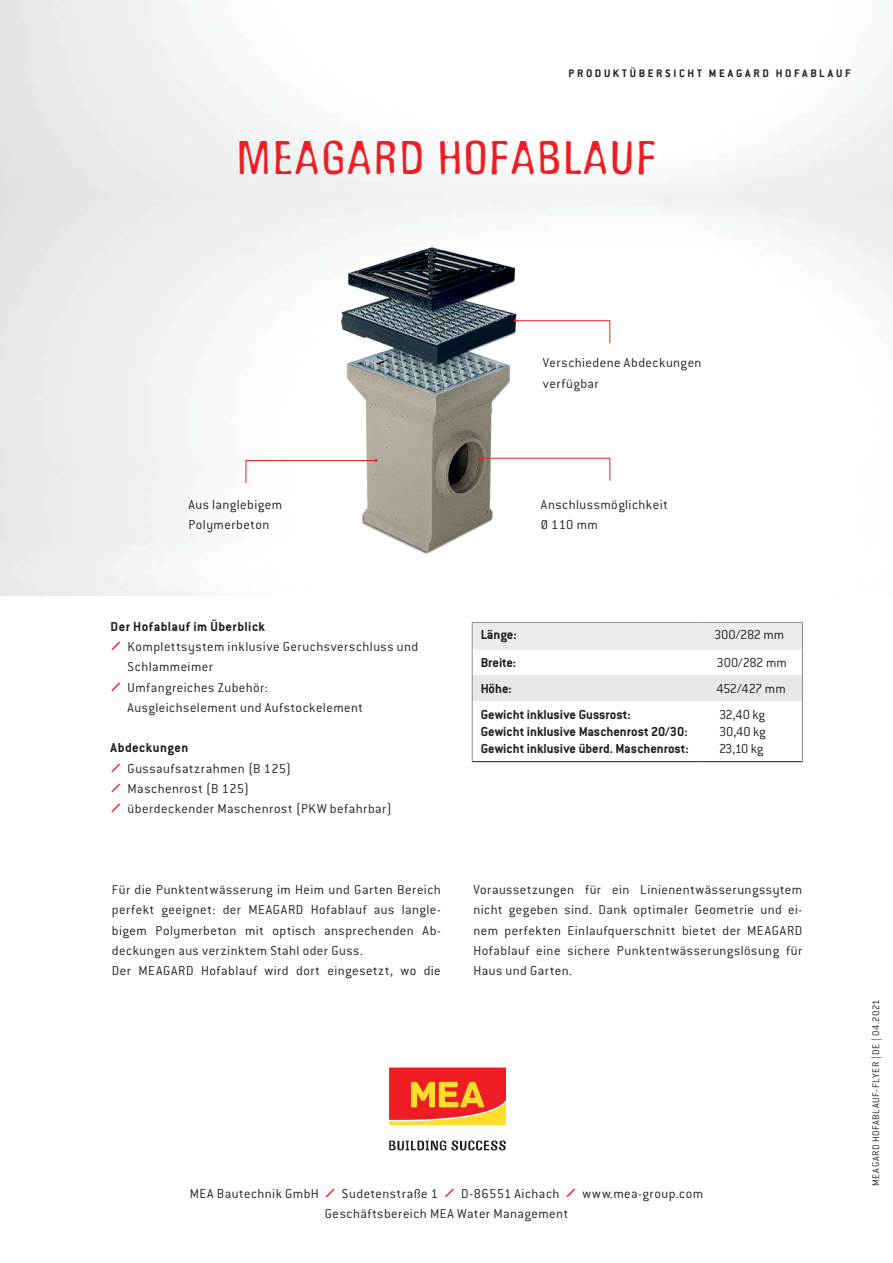
<style>
.page{position:relative;width:893px;height:1263px;background:#fff}
.page>*{position:absolute;margin:0;border:0;box-sizing:border-box;transform-origin:0 0}
.t1{font:49.5px "Gagamond";letter-spacing:.05em;color:#ee1d23}
.t2{font:300 14.25px/20.2px "Conduit ITC Pro";letter-spacing:.03em;color:#231f20}
.t3{font:700 14.25px/17.1px "Conduit ITC Pro";color:#231f20}
.t4{font:700 14.25px "Conduit ITC Pro";letter-spacing:.03em;color:#231f20}
.t5{font:700 14.25px "Conduit ITC Pro";letter-spacing:.035em;color:#231f20}
.t6{font:700 12px "Conduit ITC Pro";letter-spacing:.225em;color:#231f20}
.t7{font:300 10.5px "Conduit ITC Pro";letter-spacing:.05em;color:#231f20}
</style>
<div class="page">
<svg style="left:472px;top:622px;width:331px;height:79px"></svg>
<hr style="left:472px;top:701px;width:1px;height:60px;background:#8a8c8f">
<hr style="left:802px;top:701px;width:1px;height:60px;background:#8a8c8f">
<hr style="left:472px;top:761px;width:229px;height:1px;background:#231f20">
<hr style="left:701px;top:761px;width:102px;height:1px;background:#231f20">
<img style="left:128px;top:191px;width:430px;height:392px">
<svg style="left:389px;top:1067px;width:117px;height:58px;background:#f35d2d"></svg>
<svg style="left:389px;top:1140px;width:117px;height:11px"></svg>
<svg style="left:514px;top:319px;width:97px;height:25px"></svg>
<svg style="left:478px;top:457px;width:133px;height:24px"></svg>
<svg style="left:245px;top:459px;width:132px;height:25px"></svg>
<p class="t6" style="left:568px;top:66px;width:283px">PRODUKTÜBERSICHT MEAGARD HOFABLAUF</p>
<h1 class="t1" style="left:238px;top:132px;width:419px">MEAGARD HOFABLAUF</h1>
<p class="t2" style="left:188px;top:495px;width:95px">Aus langlebigem<br>Polymerbeton</p>
<p class="t4" style="left:111px;top:618px;width:156px">Der Hofablauf im Überblick</p>
<p class="t2" style="left:128px;top:636px;width:292px">Komplettsystem inklusive Geruchsverschluss und<br>Schlammeimer<br>Umfangreiches Zubehör:<br>Ausgleichselement und Aufstockelement</p>
<p class="t5" style="left:111px;top:739px;width:79px">Abdeckungen</p>
<p class="t2" style="left:128px;top:758px;width:266px">Gussaufsatzrahmen (B 125)<br>Maschenrost (B 125)<br>überdeckender Maschenrost (PKW befahrbar)</p>
<p class="t2" style="left:543px;top:353px;width:160px">Verschiedene Abdeckungen verfügbar</p>
<p class="t2" style="left:541px;top:495px;width:128px">Anschlussmöglichkeit<br>Ø 110 mm</p>
<p class="t3" style="left:481px;top:626px;width:38px">Länge:</p>
<p class="t2" style="left:714px;top:624px;width:72px">300/282 mm</p>
<p class="t3" style="left:481px;top:654px;width:37px">Breite:</p>
<p class="t2" style="left:716px;top:653px;width:72px">300/282 mm</p>
<p class="t3" style="left:481px;top:680px;width:33px">Höhe:</p>
<p class="t2" style="left:716px;top:679px;width:71px">452/427 mm</p>
<p class="t3" style="left:481px;top:706px;width:210px">Gewicht inklusive Gussrost:<br>Gewicht inklusive Maschenrost 20/30:<br>Gewicht inklusive überd. Maschenrost:</p>
<p class="t2" style="left:719px;top:706px;width:48px;line-height:17.1px;text-align:justify">32,40 kg 30,40 kg 23,10 kg</p>
<p class="t2" style="left:112px;top:879px;width:330px">Für die Punktentwässerung im Heim und Garten Bereich perfekt geeignet: der MEAGARD Hofablauf aus langle&shy;bigem Polymerbeton mit optisch ansprechenden Ab&shy;deckungen aus verzinktem Stahl oder Guss.<br>Der MEAGARD Hofablauf wird dort eingesetzt, wo die</p>
<p class="t2" style="left:473px;top:879px;width:330px;text-align:justify">Voraussetzungen für ein Linienentwässerungssytem nicht gegeben sind. Dank optimaler Geometrie und ei&shy;nem perfekten Einlaufquerschnitt bietet der MEAGARD Hofablauf eine sichere Punktentwässerungslösung für Haus und Garten.</p>
<p class="t2" style="left:190px;top:1183px;width:131px">MEA Bautechnik GmbH</p>
<p class="t2" style="left:342px;top:1183px;width:98px">Sudetenstraße 1</p>
<p class="t2" style="left:461px;top:1183px;width:100px">D-86551 Aichach</p>
<p class="t2" style="left:583px;top:1183px;width:122px">www.mea-group.com</p>
<p class="t2" style="left:325px;top:1203px;width:245px">Geschäftsbereich MEA Water Management</p>
<p class="t7" style="left:870px;top:1186px;width:188px;rotate:-90deg">MEAGARD HOFABLAUF-FLYER | DE | 04.2021</p>
</div>
